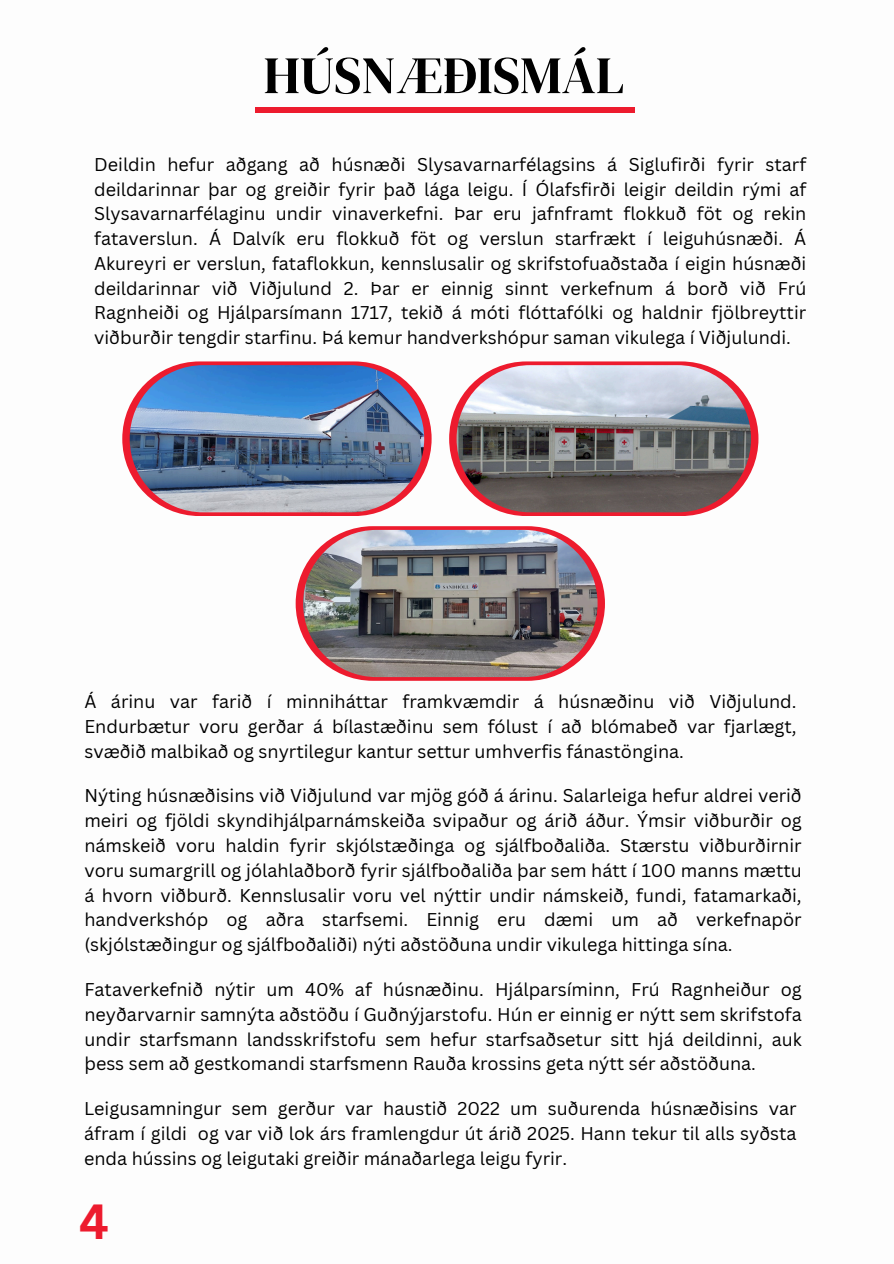
<style>
.page{position:relative;width:894px;height:1264px;background:#fff}
.page>*{position:absolute;margin:0;border:0;box-sizing:border-box;transform-origin:0 0}
.t1{font:52.5px "DM Serif Display";color:#000}
.t2{font:700 48px "Canva Sans";color:#ed1b2e}
.t3{font:18px/24.8px "Canva Sans";color:#000;text-align:justify}
</style>
<div class="page">
<div style="left:255px;top:107px;width:380px;height:6px;background:#ed1b2e"></div>
<svg style="left:122px;top:361px;width:309px;height:155px;background:#e9293c"></svg>
<img style="left:130px;top:365px;width:294px;height:147px;border-radius:74px">
<svg style="left:449px;top:361px;width:309px;height:155px;background:#e62839"></svg>
<img style="left:456px;top:365px;width:294px;height:147px;border-radius:74px">
<svg style="left:295px;top:526px;width:309px;height:154px;background:#ea2739"></svg>
<img style="left:303px;top:530px;width:294px;height:147px;border-radius:74px">
<p class="t1" style="left:263px;top:39px;width:362px">HÚSNÆÐISMÁL</p>
<p class="t3" style="left:94px;top:151px;width:713px">Deildin hefur aðgang að húsnæði Slysavarnarfélagsins á Siglufirði fyrir starf deildarinnar þar og greiðir fyrir það lága leigu. Í Ólafsfirði leigir deildin rými af Slysavarnarfélaginu undir vinaverkefni. Þar eru jafnframt flokkuð föt og rekin fataverslun. Á Dalvík eru flokkuð föt og verslun starfrækt í leiguhúsnæði. Á Akureyri er verslun, fataflokkun, kennslusalir og skrifstofuaðstaða í eigin húsnæði deildarinnar við Viðjulund 2. Þar er einnig sinnt verkefnum á borð við Frú Ragnheiði og Hjálparsímann 1717, tekið á móti flóttafólki og haldnir fjölbreyttir viðburðir tengdir starfinu. Þá kemur handverkshópur saman vikulega í Viðjulundi.</p>
<p class="t3" style="left:84px;top:688px;width:713px">Á árinu var farið í minniháttar framkvæmdir á húsnæðinu við Viðjulund.<br>Endurbætur voru gerðar á bílastæðinu sem fólust í að blómabeð var fjarlægt, svæðið malbikað og snyrtilegur kantur settur umhverfis fánastöngina.</p>
<p class="t3" style="left:84px;top:783px;width:718px">Nýting húsnæðisins við Viðjulund var mjög góð á árinu. Salarleiga hefur aldrei verið meiri og fjöldi skyndihjálparnámskeiða svipaður og árið áður. Ýmsir viðburðir og námskeið voru haldin fyrir skjólstæðinga og sjálfboðaliða. Stærstu viðburðirnir voru sumargrill og jólahlaðborð fyrir sjálfboðaliða þar sem hátt í 100 manns mættu á hvorn viðburð. Kennslusalir voru vel nýttir undir námskeið, fundi, fatamarkaði, handverkshóp og aðra starfsemi. Einnig eru dæmi um að verkefnapör (skjólstæðingur og sjálfboðaliði) nýti aðstöðuna undir vikulega hittinga sína.</p>
<p class="t3" style="left:84px;top:976px;width:718px">Fataverkefnið nýtir um 40% af húsnæðinu. Hjálparsíminn, Frú Ragnheiður og neyðarvarnir samnýta aðstöðu í Guðnýjarstofu. Hún er einnig er nýtt sem skrifstofa undir starfsmann landsskrifstofu sem hefur starfsaðsetur sitt hjá deildinni, auk þess sem að gestkomandi starfsmenn Rauða krossins geta nýtt sér aðstöðuna.</p>
<p class="t3" style="left:84px;top:1095px;width:713px">Leigusamningur sem gerður var haustið 2022 um suðurenda húsnæðisins var áfram í gildi og var við lok árs framlengdur út árið 2025. Hann tekur til alls syðsta enda hússins og leigutaki greiðir mánaðarlega leigu fyrir.</p>
<p class="t2" style="left:79px;top:1187px;width:31px">4</p>
</div>
